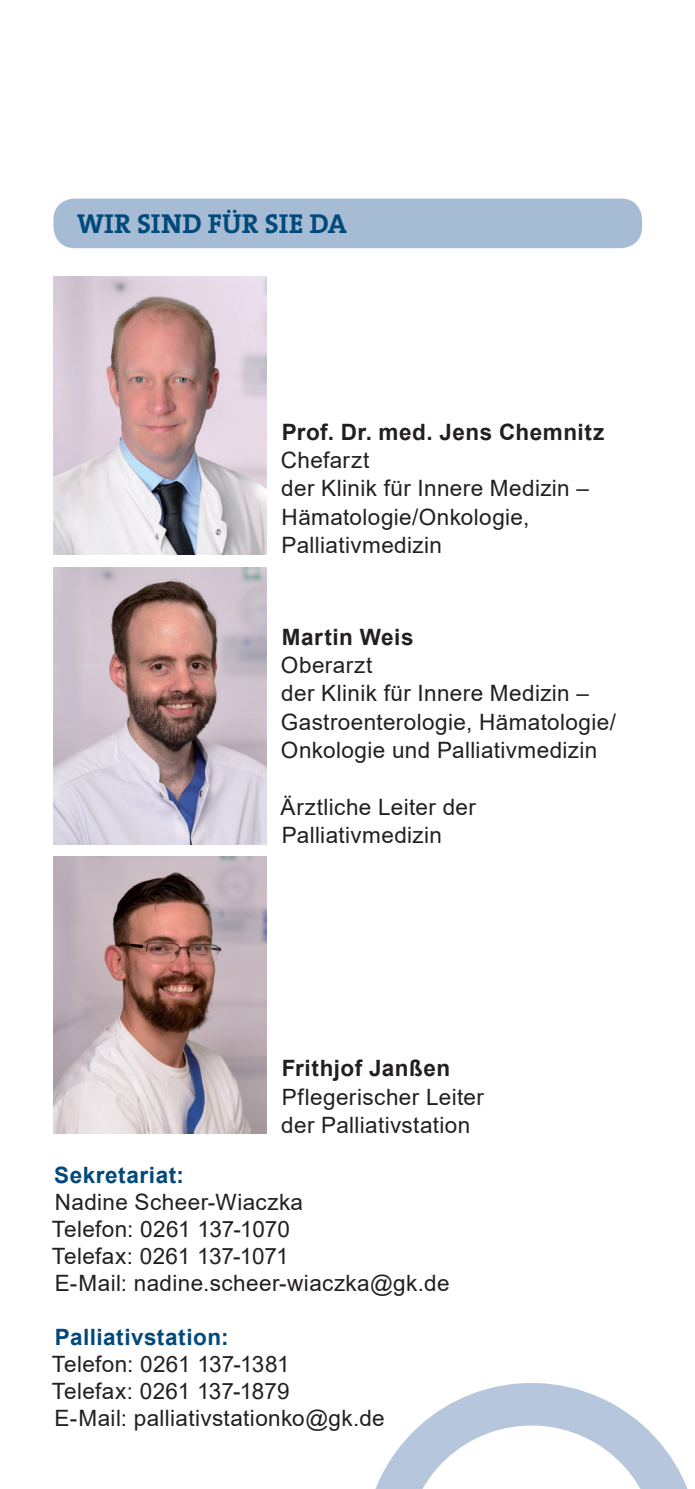
<style>
.page{position:relative;width:695px;height:1489px;background:#fff}
.page>*{position:absolute;margin:0;border:0;box-sizing:border-box;transform-origin:0 0}
.t1{font:700 27.5px "The Serif B7";letter-spacing:.005em;color:#00497b}
.t2{font:22.5px/28.2px "Arial";letter-spacing:.015em;color:#231f20}
.t3{font:700 22.5px "Arial";letter-spacing:.02em;color:#231f20}
.t4{font:700 22.5px "Arial";letter-spacing:.025em;color:#00497b}
</style>
<div class="page">
<div style="left:55px;top:200px;width:585px;height:47px;background:#a6bbd4;border-radius:20px"></div>
<div style="left:53px;top:198px;width:589px;height:50px;border:2px solid #a6bbd4;border-radius:20px"></div>
<img style="left:53px;top:276px;width:213px;height:278px">
<img style="left:53px;top:567px;width:213px;height:277px">
<svg style="left:376px;top:1383px;width:311px;height:105px"></svg>
<img style="left:53px;top:856px;width:213px;height:277px">
<p class="t1" style="left:77px;top:209px;width:271px">WIR SIND FÜR SIE DA</p>
<p class="t3" style="left:282px;top:416px;width:324px">Prof. Dr. med. Jens Chemnitz</p>
<p class="t2" style="left:281px;top:446px;width:309px">Chefarzt<br>der Klinik für Innere Medizin –<br>Hämatologie/Onkologie,<br>Palliativmedizin</p>
<p class="t3" style="left:282px;top:620px;width:133px">Martin Weis</p>
<p class="t2" style="left:281px;top:650px;width:337px">Oberarzt<br>der Klinik für Innere Medizin –<br>Gastroenterologie, Hämatologie/<br>Onkologie und Palliativmedizin</p>
<p class="t2" style="left:280px;top:792px;width:197px">Ärztliche Leiter der<br>Palliativmedizin</p>
<p class="t3" style="left:282px;top:1052px;width:170px">Frithjof Janßen</p>
<p class="t2" style="left:281px;top:1082px;width:204px">Pflegerischer Leiter der Palliativstation</p>
<p class="t4" style="left:54px;top:1158px;width:131px">Sekretariat:</p>
<p class="t2" style="left:52px;top:1188px;width:399px;line-height:27px">Nadine Scheer-Wiaczka<br>Telefon: 0261 137-1070<br>Telefax: 0261 137-1071<br>E-Mail: nadine.scheer-wiaczka@gk.de</p>
<p class="t4" style="left:55px;top:1320px;width:175px">Palliativstation:</p>
<p class="t2" style="left:52px;top:1350px;width:334px;line-height:27px">Telefon: 0261 137-1381<br>Telefax: 0261 137-1879<br>E-Mail: palliativstationko@gk.de</p>
</div>
